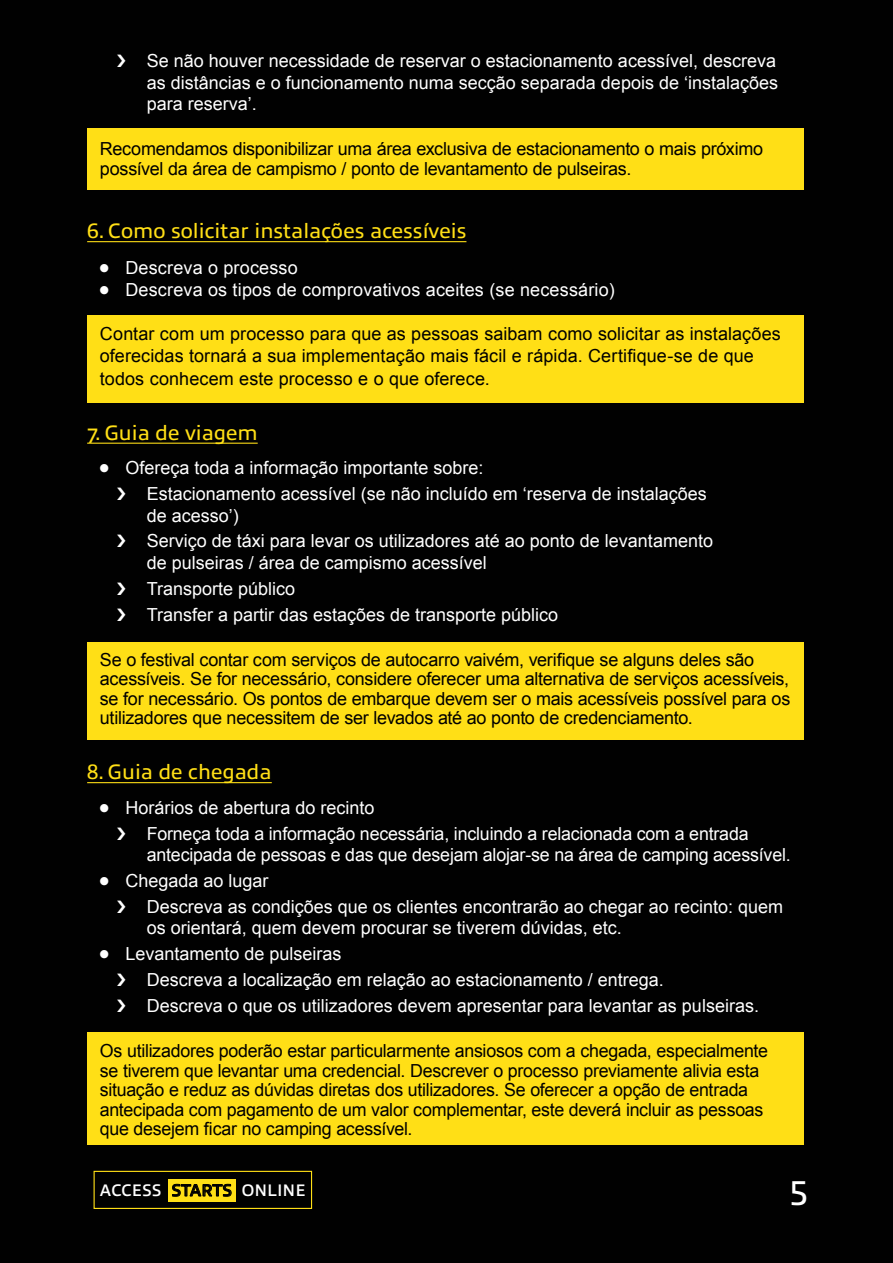
<style>
.page{position:relative;width:893px;height:1263px;background:#010101}
.page>*{position:absolute;margin:0;border:0;box-sizing:border-box;transform-origin:0 0}
.t1{font:34.5px "Allumi Std";color:#fff}
.t2{font:21px "Allumi Std";color:#ffdf16}
.t3{font:18px/25.8px "Arial";color:#fff}
.t4{font:18px/19.5px "Arial";letter-spacing:-.015em;color:#000}
.t5{font:18px/22.5px "Arial";letter-spacing:.005em;color:#000}
.t6{font:600 16.8px "Allumi Std";color:#fff}
.s1{font-size:33px}
.s2{color:#000}
</style>
<div class="page">
<div style="left:87px;top:129px;width:717px;height:61px;background:#ffdf16"></div>
<div style="left:87px;top:316px;width:717px;height:87px;background:#ffdf16"></div>
<div style="left:87px;top:642px;width:717px;height:98px;background:#ffdf16"></div>
<div style="left:87px;top:1032px;width:717px;height:113px;background:#ffdf16"></div>
<hr style="left:87px;top:241px;width:379px;height:1px;background:#ffdf16">
<hr style="left:87px;top:443px;width:171px;height:1px;background:#ffdf16">
<hr style="left:87px;top:782px;width:185px;height:1px;background:#ffdf16">
<div style="left:168px;top:1179px;width:68px;height:23px;background:#ffdf16"></div>
<div style="left:94px;top:1171px;width:218px;height:38px;border:1px solid #ffdf16"></div>
<svg style="left:172px;top:1184px;width:59px;height:12px"></svg>
<p class="t3" style="left:147px;top:50px;width:633px;line-height:21.6px;text-align:justify">Se não houver necessidade de reservar o estacionamento acessível, descreva as distâncias e o funcionamento numa secção separada depois de ‘instalações para reserva’.</p>
<p class="t4" style="left:100px;top:139px;width:665px">Recomendamos disponibilizar uma área exclusiva de estacionamento o mais próximo possível da área de campismo / ponto de levantamento de pulseiras.</p>
<p class="t2" style="left:87px;top:220px;width:381px">6. Como solicitar instalações acessíveis</p>
<p class="t3" style="left:98px;top:255px;width:201px"><span class="s1">•</span> Descreva o processo</p>
<p class="t3" style="left:98px;top:277px;width:518px"><span class="s1">•</span> Descreva os tipos de comprovativos aceites (se necessário)</p>
<p class="t5" style="left:100px;top:322px;width:682px">Contar com um processo para que as pessoas saibam como solicitar as instalações oferecidas tornará a sua implementação mais fácil e rápida. Certifique-se de que todos conhecem este processo e o que oferece.</p>
<p class="t2" style="left:87px;top:421px;width:172px">7. Guia de viagem</p>
<p class="t3" style="left:147px;top:455px;width:562px;text-indent:-48px"><span class="s1">•</span> Ofereça toda a informação importante sobre:<br>Estacionamento acessível (se não incluído em ‘reserva de instalações</p>
<p class="t3" style="left:147px;top:503px;width:568px">de acesso’)<br>Serviço de táxi para levar os utilizadores até ao ponto de levantamento</p>
<p class="t3" style="left:147px;top:550px;width:413px">de pulseiras / área de campismo acessível<br>Transporte público<br>Transfer a partir das estações de transporte público</p>
<p class="t4" style="left:100px;top:650px;width:692px">Se o festival contar com serviços de autocarro vaivém, verifique se alguns deles são acessíveis. Se for necessário, considere oferecer uma alternativa de serviços acessíveis, se for necessário. Os pontos de embarque devem ser o mais acessíveis possível para os utilizadores que necessitem de ser levados até ao ponto de credenciamento.</p>
<p class="t2" style="left:87px;top:761px;width:186px">8. Guia de chegada</p>
<p class="t3" style="left:147px;top:795px;width:603px;text-indent:-48px"><span class="s1">•</span> Horários de abertura do recinto<br>Forneça toda a informação necessária, incluindo a relacionada com a entrada</p>
<p class="t3" style="left:147px;top:842px;width:646px">antecipada de pessoas e das que desejam alojar-se na área de camping acessível.</p>
<p class="t3" style="left:147px;top:868px;width:638px;text-indent:-48px"><span class="s1">•</span> Chegada ao lugar<br>Descreva as condições que os clientes encontrarão ao chegar ao recinto: quem</p>
<p class="t3" style="left:147px;top:915px;width:477px">os orientará, quem devem procurar se tiverem dúvidas, etc.</p>
<p class="t3" style="left:147px;top:941px;width:614px;text-indent:-48px"><span class="s1">•</span> Levantamento de pulseiras<br>Descreva a localização em relação ao estacionamento / entrega.<br>Descreva o que os utilizadores devem apresentar para levantar as pulseiras.</p>
<p class="t4" style="left:100px;top:1041px;width:670px">Os utilizadores poderão estar particularmente ansiosos com a chegada, especialmente se tiverem que levantar uma credencial. Descrever o processo previamente alivia esta situação e reduz as dúvidas diretas dos utilizadores. Se oferecer a opção de entrada antecipada com pagamento de um valor complementar, este deverá incluir as pessoas que desejem ficar no camping acessível.</p>
<p class="t6" style="left:100px;top:1181px;width:207px">ACCESS <span class="s2">STARTS</span> ONLINE</p>
<h1 class="t1" style="left:790px;top:1170px;width:20px">5</h1>
</div>
